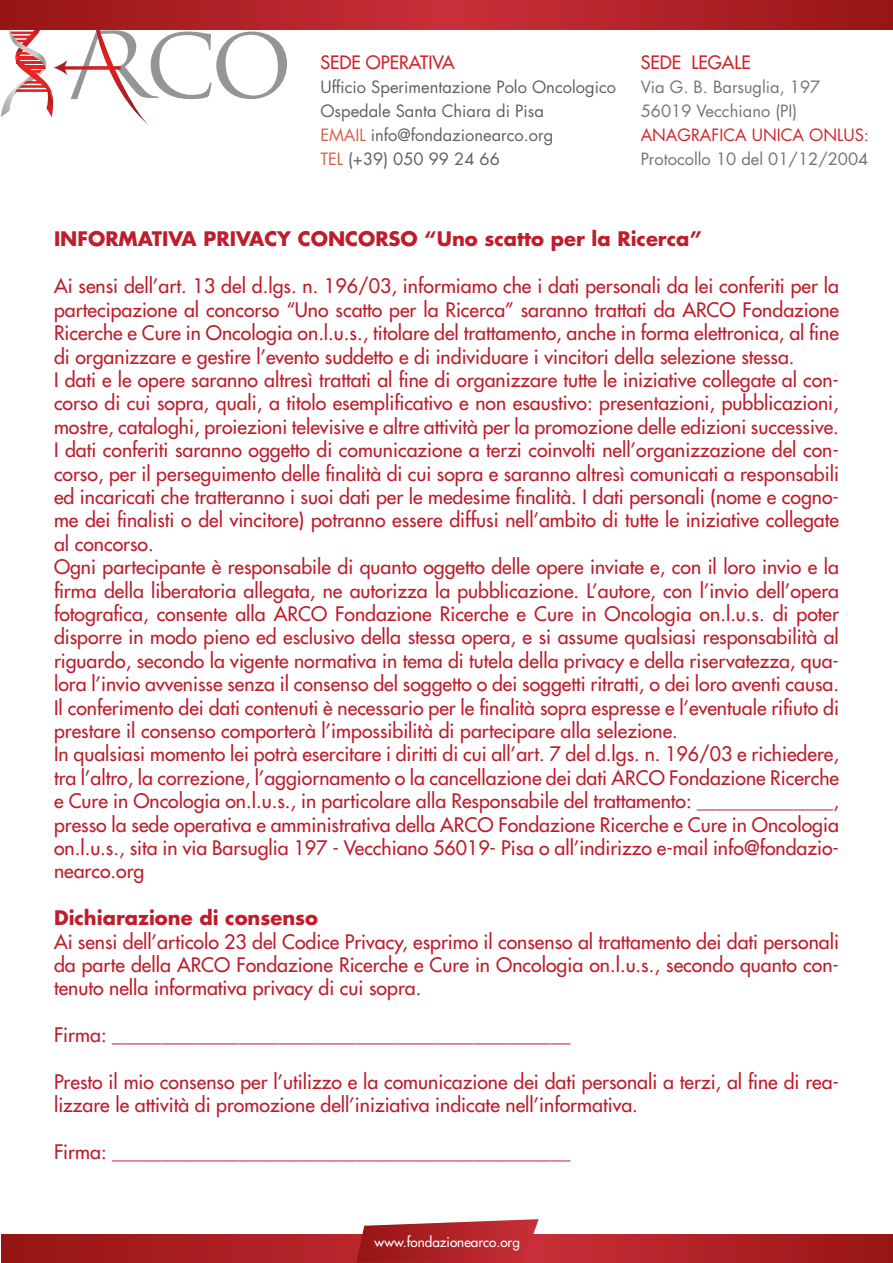
<style>
.page{position:relative;width:893px;height:1263px;background:#fff}
.page>*{position:absolute;margin:0;border:0;box-sizing:border-box;transform-origin:0 0}
.t1{font:500 19.5px/23.4px "Futura Std";color:#be1d2c}
.t2{font:700 19.5px "Futura Std";color:#be1d2c}
.t3{font:500 18px "Futura Std";color:#d1232a}
.t4{font:16.5px/24px "Futura Std";color:#5f5f62}
.t5{font:16.5px/24px "Futura Std";color:#727477}
.t6{font:16.5px "Futura Std";color:#d1232a}
.t7{font:500 13.5px "Futura Std";color:#fff}
.s1{color:#db5f47}
</style>
<div class="page">
<svg style="left:1px;top:0;width:256px;height:125px"></svg>
<svg style="left:1px;top:1px;width:891px;height:28px;background:#ad2024"></svg>
<div style="left:581px;top:0;width:114px;height:30px;background:#b4242a"></div>
<img style="left:257px;top:0;width:114px;height:99px">
<svg style="left:2px;top:1235px;width:891px;height:28px;background:#ab1f23"></svg>
<svg style="left:356px;top:1219px;width:184px;height:44px;background:#b8373c"></svg>
<p class="t3" style="left:320px;top:51px;width:136px">SEDE OPERATIVA</p>
<p class="t4" style="left:320px;top:75px;width:297px">Ufficio Sperimentazione Polo Oncologico<br>Ospedale Santa Chiara di Pisa<br><span class="s1">EMAIL</span> info@fondazionearco.org<br><span class="s1">TEL</span> (+39) 050 99 24 66</p>
<p class="t3" style="left:641px;top:51px;width:112px">SEDE LEGALE</p>
<p class="t5" style="left:641px;top:75px;width:181px">Via G. B. Barsuglia, 197<br>56019 Vecchiano (PI)</p>
<p class="t6" style="left:641px;top:124px;width:230px">ANAGRAFICA UNICA ONLUS:</p>
<p class="t5" style="left:641px;top:147px;width:229px">Protocollo 10 del 01/12/2004</p>
<p class="t2" style="left:54px;top:226px;width:649px">INFORMATIVA PRIVACY CONCORSO “Uno scatto per la Ricerca”</p>
<p class="t1" style="left:54px;top:274px;width:787px">Ai sensi dell’art. 13 del d.lgs. n. 196/03, informiamo che i dati personali da lei conferiti per la partecipazione al concorso “Uno scatto per la Ricerca” saranno trattati da ARCO Fondazione Ricerche e Cure in Oncologia on.l.u.s., titolare del trattamento, anche in forma elettronica, al fine di organizzare e gestire l’evento suddetto e di individuare i vincitori della selezione stessa.<br>I dati e le opere saranno altresì trattati al fine di organizzare tutte le iniziative collegate al con&shy;corso di cui sopra, quali, a titolo esemplificativo e non esaustivo: presentazioni, pubblicazioni, mostre, cataloghi, proiezioni televisive e altre attività per la promozione delle edizioni successive.<br>I dati conferiti saranno oggetto di comunicazione a terzi coinvolti nell’organizzazione del con&shy;corso, per il perseguimento delle finalità di cui sopra e saranno altresì comunicati a responsabili ed incaricati che tratteranno i suoi dati per le medesime finalità. I dati personali (nome e cogno&shy;me dei finalisti o del vincitore) potranno essere diffusi nell’ambito di tutte le iniziative collegate al concorso.<br>Ogni partecipante è responsabile di quanto oggetto delle opere inviate e, con il loro invio e la firma della liberatoria allegata, ne autorizza la pubblicazione. L’autore, con l’invio dell’opera fotografica, consente alla ARCO Fondazione Ricerche e Cure in Oncologia on.l.u.s. di poter disporre in modo pieno ed esclusivo della stessa opera, e si assume qualsiasi responsabilità al riguardo, secondo la vigente normativa in tema di tutela della privacy e della riservatezza, qua&shy;lora l’invio avvenisse senza il consenso del soggetto o dei soggetti ritratti, o dei loro aventi causa.<br>Il conferimento dei dati contenuti è necessario per le finalità sopra espresse e l’eventuale rifiuto di prestare il consenso comporterà l’impossibilità di partecipare alla selezione.<br>In qualsiasi momento lei potrà esercitare i diritti di cui all’art. 7 del d.lgs. n. 196/03 e richiedere, tra l’altro, la correzione, l’aggiornamento o la cancellazione dei dati ARCO Fondazione Ricerche e Cure in Oncologia on.l.u.s., in particolare alla Responsabile del trattamento: ______________, presso la sede operativa e amministrativa della ARCO Fondazione Ricerche e Cure in Oncologia on.l.u.s., sita in via Barsuglia 197 - Vecchiano 56019- Pisa o all’indirizzo e-mail info@fondazio&shy;nearco.org</p>
<p class="t2" style="left:54px;top:905px;width:266px">Dichiarazione di consenso</p>
<p class="t1" style="left:54px;top:930px;width:786px;text-align:justify">Ai sensi dell’articolo 23 del Codice Privacy, esprimo il consenso al trattamento dei dati personali da parte della ARCO Fondazione Ricerche e Cure in Oncologia on.l.u.s., secondo quanto con&shy;tenuto nella informativa privacy di cui sopra.</p>
<p class="t1" style="left:54px;top:1023px;width:518px">Firma: _______________________________________________</p>
<p class="t1" style="left:54px;top:1070px;width:786px">Presto il mio consenso per l’utilizzo e la comunicazione dei dati personali a terzi, al fine di rea&shy;lizzare le attività di promozione dell’iniziativa indicate nell’informativa.</p>
<p class="t1" style="left:54px;top:1140px;width:518px">Firma: _______________________________________________</p>
<p class="t7" style="left:375px;top:1233px;width:147px">www.fondazionearco.org</p>
</div>
